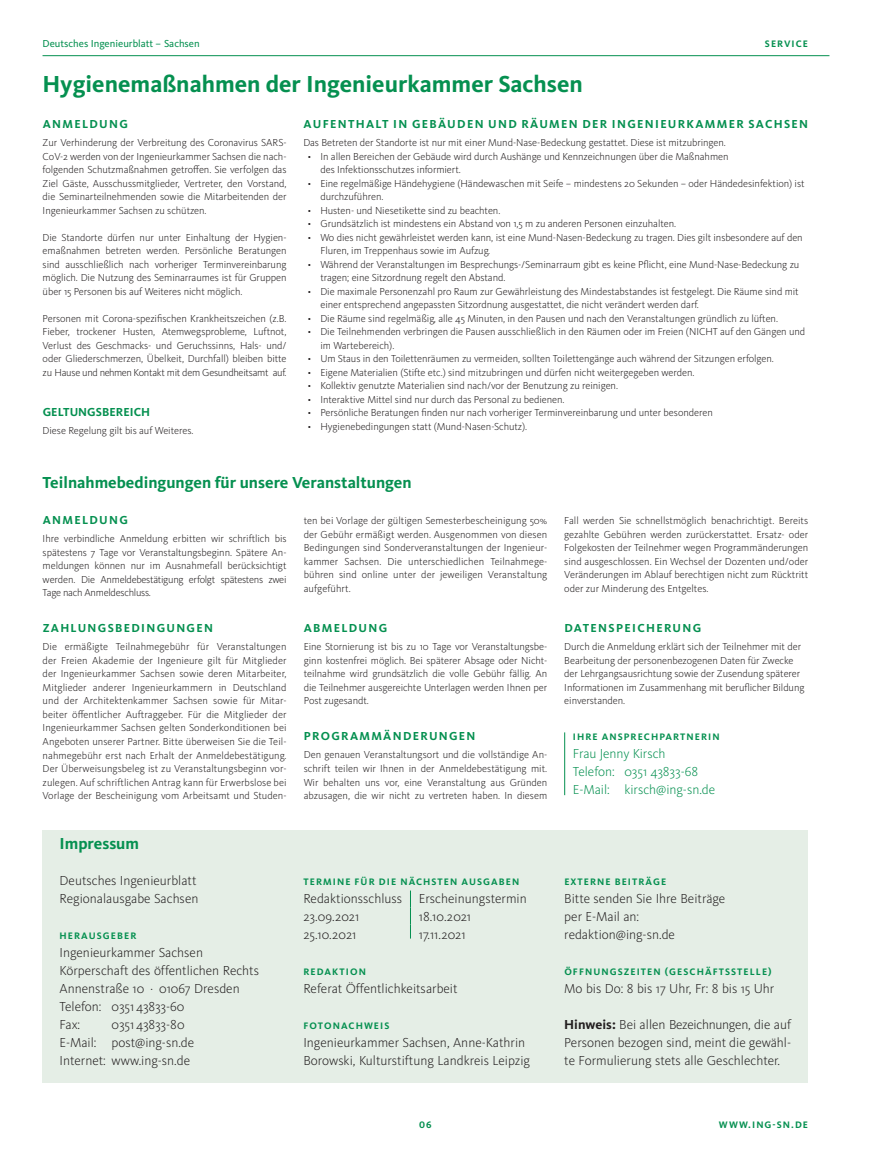
<style>
.page{position:relative;width:872px;height:1170px;background:#fff}
.page>*{position:absolute;margin:0;border:0;box-sizing:border-box;transform-origin:0 0}
.t1{font:700 24px "Kievit OT";color:#059050}
.t2{font:700 16.5px "Kievit OT";color:#059050}
.t3{font:300 13.5px/18px "Kievit OT";color:#231f20}
.t4{font:300 13.5px/18px "Kievit OT";color:#059050}
.t5{font:700 12px "Kievit OT";letter-spacing:.11em;color:#059050}
.t6{font:700 12px "Kievit OT";letter-spacing:.005em;color:#059050}
.t7{font:300 10.5px/13.5px "Kievit OT";letter-spacing:-.005em;color:#231f20;text-align:justify}
.t8{font:10.5px "Kievit OT";color:#059050}
.t9{font:700 9.75px "Kievit OT";letter-spacing:.11em;color:#059050}
.s1{font-weight:700}
</style>
<div class="page">
<hr style="left:43px;top:55px;width:786px;height:1px;background:#059050">
<div style="left:43px;top:830px;width:765px;height:252px;background:#e5eee6"></div>
<svg style="left:410px;top:890px;width:1px;height:48px"></svg>
<hr style="left:564px;top:732px;width:1px;height:63px;background:#059050">
<p class="t8" style="left:43px;top:38px;width:159px">Deutsches Ingenieurblatt – Sachsen</p>
<h1 class="t1" style="left:43px;top:70px;width:542px">Hygienemaßnahmen der Ingenieurkammer Sachsen</h1>
<p class="t9" style="left:765px;top:38px;width:45px">SERVICE</p>
<p class="t5" style="left:43px;top:117px;width:87px">ANMELDUNG</p>
<p class="t7" style="left:43px;top:136px;width:245px">Zur Verhinderung der Verbreitung des Coronavirus SARS-CoV-2 werden von der Ingenieurkammer Sachsen die nach&shy;folgenden Schutzmaßnahmen getroffen. Sie verfolgen das Ziel Gäste, Ausschussmitglieder, Vertreter, den Vorstand, die Seminarteilnehmenden sowie die Mitarbeitenden der Ingenieurkammer Sachsen zu schützen.</p>
<p class="t7" style="left:43px;top:230px;width:245px">Die Standorte dürfen nur unter Einhaltung der Hygien&shy;emaßnahmen betreten werden. Persönliche Beratungen sind ausschließlich nach vorheriger Terminvereinbarung möglich. Die Nutzung des Seminarraumes ist für Gruppen über 15 Personen bis auf Weiteres nicht möglich.</p>
<p class="t7" style="left:43px;top:311px;width:245px">Personen mit Corona-spezifischen Krankheitszeichen (z.B.<br>Fieber, trockener Husten, Atemwegsprobleme, Luftnot, Verlust des Geschmacks- und Geruchssinns, Hals- und/ oder Gliederschmerzen, Übelkeit, Durchfall) bleiben bitte zu Hause und nehmen Kontakt mit dem Gesundheitsamt auf.</p>
<p class="t6" style="left:43px;top:405px;width:109px">GELTUNGSBEREICH</p>
<p class="t7" style="left:43px;top:424px;width:152px">Diese Regelung gilt bis auf Weiteres.</p>
<p class="t5" style="left:303px;top:117px;width:506px">AUFENTHALT IN GEBÄUDEN UND RÄUMEN DER INGENIEURKAMMER SACHSEN</p>
<p class="t7" style="left:303px;top:136px;width:424px">Das Betreten der Standorte ist nur mit einer Mund-Nase-Bedeckung gestattet. Diese ist mitzubringen.</p>
<p class="t7" style="left:320px;top:149px;width:409px;text-indent:-13px">• In allen Bereichen der Gebäude wird durch Aushänge und Kennzeichnungen über die Maßnahmen des Infektionsschutzes informiert.</p>
<p class="t7" style="left:320px;top:176px;width:485px;text-indent:-13px">• Eine regelmäßige Händehygiene (Händewaschen mit Seife – mindestens 20 Sekunden – oder Händedesinfektion) ist durchzuführen.</p>
<p class="t7" style="left:308px;top:203px;width:194px">• Husten- und Niesetikette sind zu beachten.</p>
<p class="t7" style="left:308px;top:217px;width:370px">• Grundsätzlich ist mindestens ein Abstand von 1,5 m zu anderen Personen einzuhalten.</p>
<p class="t7" style="left:320px;top:230px;width:484px;text-indent:-13px">• Wo dies nicht gewährleistet werden kann, ist eine Mund-Nasen-Bedeckung zu tragen. Dies gilt insbesondere auf den<br>Fluren, im Treppenhaus sowie im Aufzug.</p>
<p class="t7" style="left:320px;top:257px;width:480px;text-indent:-13px">• Während der Veranstaltungen im Besprechungs-/Seminarraum gibt es keine Pflicht, eine Mund-Nase-Bedeckung zu tragen; eine Sitzordnung regelt den Abstand.</p>
<p class="t7" style="left:320px;top:285px;width:480px;text-indent:-13px">• Die maximale Personenzahl pro Raum zur Gewährleistung des Mindestabstandes ist festgelegt. Die Räume sind mit einer entsprechend angepassten Sitzordnung ausgestattet, die nicht verändert werden darf.</p>
<p class="t7" style="left:308px;top:312px;width:472px">• Die Räume sind regelmäßig, alle 45 Minuten, in den Pausen und nach den Veranstaltungen gründlich zu lüften.</p>
<p class="t7" style="left:320px;top:325px;width:486px;text-indent:-13px">• Die Teilnehmenden verbringen die Pausen ausschließlich in den Räumen oder im Freien (NICHT auf den Gängen und im Wartebereich).</p>
<p class="t7" style="left:308px;top:352px;width:468px">• Um Staus in den Toilettenräumen zu vermeiden, sollten Toilettengänge auch während der Sitzungen erfolgen.</p>
<p class="t7" style="left:308px;top:366px;width:388px">• Eigene Materialien (Stifte etc.) sind mitzubringen und dürfen nicht weitergegeben werden.</p>
<p class="t7" style="left:308px;top:379px;width:312px">• Kollektiv genutzte Materialien sind nach/vor der Benutzung zu reinigen.</p>
<p class="t7" style="left:308px;top:393px;width:258px">• Interaktive Mittel sind nur durch das Personal zu bedienen.</p>
<p class="t7" style="left:308px;top:406px;width:406px">• Persönliche Beratungen finden nur nach vorheriger Terminvereinbarung und unter besonderen</p>
<p class="t7" style="left:308px;top:420px;width:221px">• Hygienebedingungen statt (Mund-Nasen-Schutz).</p>
<h2 class="t2" style="left:43px;top:473px;width:371px">Teilnahmebedingungen für unsere Veranstaltungen</h2>
<p class="t5" style="left:43px;top:513px;width:87px">ANMELDUNG</p>
<p class="t7" style="left:43px;top:532px;width:245px">Ihre verbindliche Anmeldung erbitten wir schriftlich bis spätestens 7 Tage vor Veranstaltungsbeginn. Spätere An&shy;meldungen können nur im Ausnahmefall berücksichtigt werden. Die Anmeldebestätigung erfolgt spätestens zwei Tage nach Anmeldeschluss.</p>
<p class="t5" style="left:43px;top:621px;width:172px">ZAHLUNGSBEDINGUNGEN</p>
<p class="t7" style="left:43px;top:640px;width:245px">Die ermäßigte Teilnahmegebühr für Veranstaltungen der Freien Akademie der Ingenieure gilt für Mitglieder der Ingenieurkammer Sachsen sowie deren Mitarbeiter, Mitglieder anderer Ingenieurkammern in Deutschland und der Architektenkammer Sachsen sowie für Mitar&shy;beiter öffentlicher Auftraggeber. Für die Mitglieder der Ingenieurkammer Sachsen gelten Sonderkonditionen bei Angeboten unserer Partner. Bitte überweisen Sie die Teil&shy;nahmegebühr erst nach Erhalt der Anmeldebestätigung.<br>Der Überweisungsbeleg ist zu Veranstaltungsbeginn vor&shy;zulegen. Auf schriftlichen Antrag kann für Erwerbslose bei Vorlage der Bescheinigung vom Arbeitsamt und Studen-</p>
<h2 class="t2" style="left:60px;top:833px;width:81px">Impressum</h2>
<p class="t3" style="left:60px;top:871px;width:140px">Deutsches Ingenieurblatt<br>Regionalausgabe Sachsen</p>
<p class="t9" style="left:60px;top:929px;width:78px">HERAUSGEBER</p>
<p class="t3" style="left:60px;top:943px;width:201px">Ingenieurkammer Sachsen<br>Körperschaft des öffentlichen Rechts<br>Annenstraße 10 ⋅ 01067 Dresden<br>Telefon: 035143833-60<br>Fax:</p>
<p class="t3" style="left:60px;top:1015px;width:136px;text-indent:52px">035143833-80<br>E-Mail: post@ing-sn.de<br>Internet: www.ing-sn.de</p>
<p class="t7" style="left:304px;top:514px;width:245px">ten bei Vorlage der gültigen Semesterbescheinigung 50% der Gebühr ermäßigt werden. Ausgenommen von diesen Bedingungen sind Sonderveranstaltungen der Ingenieur&shy;kammer Sachsen. Die unterschiedlichen Teilnahmege&shy;bühren sind online unter der jeweiligen Veranstaltung aufgeführt.</p>
<p class="t5" style="left:304px;top:621px;width:85px">ABMELDUNG</p>
<p class="t7" style="left:304px;top:640px;width:245px">Eine Stornierung ist bis zu 10 Tage vor Veranstaltungsbe&shy;ginn kostenfrei möglich. Bei späterer Absage oder Nicht&shy;teilnahme wird grundsätzlich die volle Gebühr fällig. An die Teilnehmer ausgereichte Unterlagen werden Ihnen per Post zugesandt.</p>
<p class="t5" style="left:304px;top:729px;width:173px">PROGRAMMÄNDERUNGEN</p>
<p class="t7" style="left:304px;top:748px;width:245px">Den genauen Veranstaltungsort und die vollständige An&shy;schrift teilen wir Ihnen in der Anmeldebestätigung mit.<br>Wir behalten uns vor, eine Veranstaltung aus Gründen abzusagen, die wir nicht zu vertreten haben. In diesem</p>
<p class="t9" style="left:303px;top:875px;width:217px">TERMINE FÜR DIE NÄCHSTEN AUSGABEN</p>
<p class="t3" style="left:303px;top:889px;width:225px">Redaktionsschluss Erscheinungstermin<br>23.09.2021</p>
<p class="t3" style="left:419px;top:907px;width:54px">18.10.2021</p>
<p class="t3" style="left:303px;top:925px;width:54px">25.10.2021</p>
<p class="t3" style="left:419px;top:925px;width:48px">17.11.2021</p>
<p class="t9" style="left:303px;top:965px;width:64px">REDAKTION</p>
<p class="t3" style="left:303px;top:979px;width:156px">Referat Öffentlichkeitsarbeit</p>
<p class="t9" style="left:303px;top:1019px;width:87px">FOTONACHWEIS</p>
<p class="t3" style="left:303px;top:1033px;width:228px">Ingenieurkammer Sachsen, Anne-Kathrin<br>Borowski, Kulturstiftung Landkreis Leipzig</p>
<p class="t7" style="left:564px;top:514px;width:245px">Fall werden Sie schnellstmöglich benachrichtigt. Bereits gezahlte Gebühren werden zurückerstattet. Ersatz- oder Folgekosten der Teilnehmer wegen Programmänderungen sind ausgeschlossen. Ein Wechsel der Dozenten und/oder Veränderungen im Ablauf berechtigen nicht zum Rücktritt oder zur Minderung des Entgeltes.</p>
<p class="t5" style="left:564px;top:621px;width:138px">DATENSPEICHERUNG</p>
<p class="t7" style="left:564px;top:640px;width:242px;text-align:left">Durch die Anmeldung erklärt sich der Teilnehmer mit der Bearbeitung der personenbezogenen Daten für Zwecke der Lehrgangsausrichtung sowie der Zusendung späterer Informationen im Zusammenhang mit beruflicher Bildung einverstanden.</p>
<p class="t9" style="left:573px;top:731px;width:148px">IHRE ANSPRECHPARTNERIN</p>
<p class="t4" style="left:573px;top:745px;width:144px">Frau Jenny Kirsch<br>Telefon: 0351 43833-68<br>E-Mail: kirsch@ing-sn.de</p>
<p class="t9" style="left:564px;top:875px;width:103px">EXTERNE BEITRÄGE</p>
<p class="t3" style="left:564px;top:889px;width:163px">Bitte senden Sie Ihre Beiträge per E-Mail an: redaktion@ing-sn.de</p>
<p class="t9" style="left:564px;top:965px;width:209px">ÖFFNUNGSZEITEN (GESCHÄFTSSTELLE)</p>
<p class="t3" style="left:564px;top:979px;width:211px">Mo bis Do: 8 bis 17 Uhr, Fr: 8 bis 15 Uhr</p>
<p class="t3" style="left:564px;top:1015px;width:228px;text-align:justify"><span class="s1">Hinweis:</span> Bei allen Bezeichnungen, die auf Personen bezogen sind, meint die gewähl&shy;te Formulierung stets alle Geschlechter.</p>
<p class="t9" style="left:419px;top:1118px;width:14px">06</p>
<p class="t9" style="left:719px;top:1118px;width:91px">WWW.ING-SN.DE</p>
</div>
